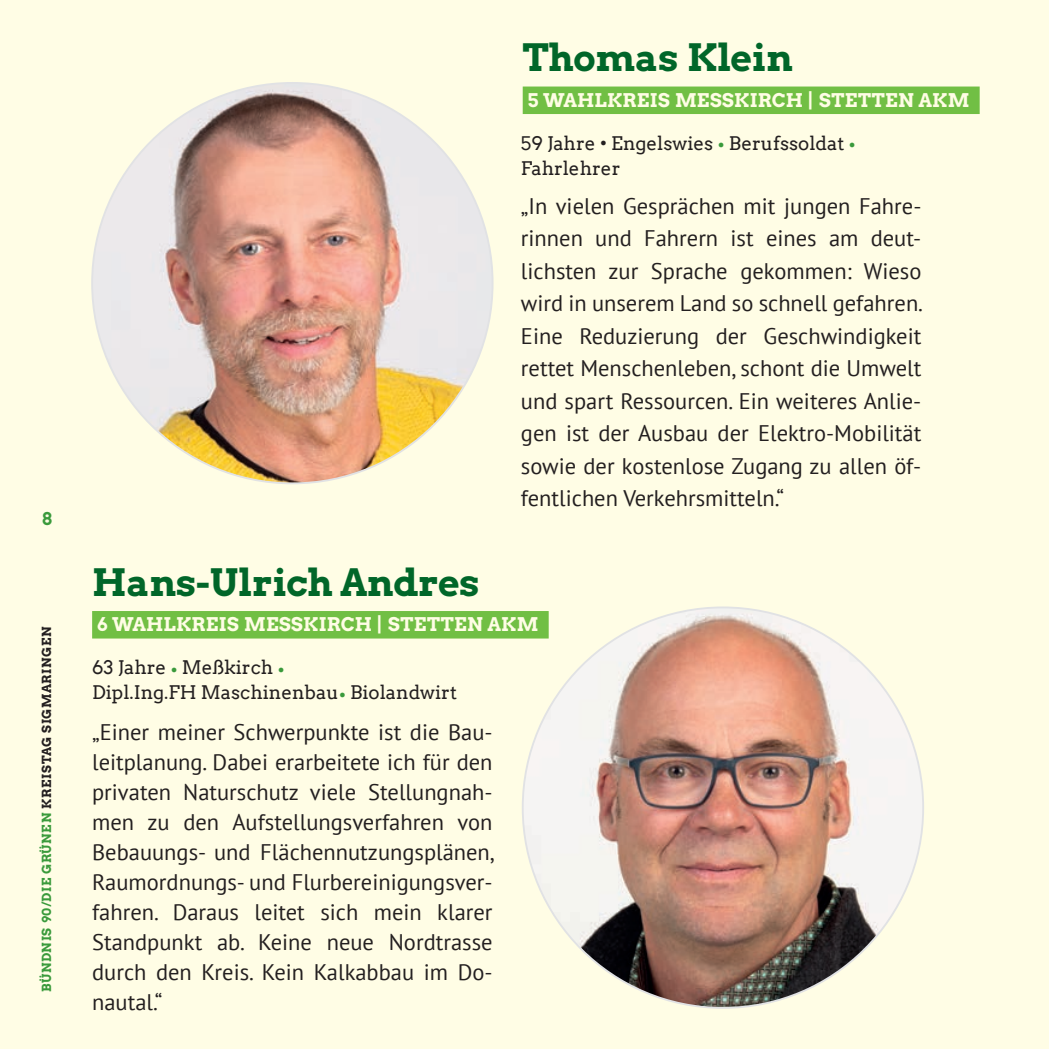
<style>
.page{position:relative;width:1049px;height:1049px;background:#fffde5}
.page>*{position:absolute;margin:0;border:0;box-sizing:border-box;transform-origin:0 0}
.t1{font:37.5px "Arvo Gruen";letter-spacing:-.005em;color:#016629}
.t2{font:22.5px/32.5px "PT Sans";color:#231f20;text-align:justify}
.t3{font:18.75px/25px "Arvo";color:#231f20}
.t4{font:18.75px "Arvo Gruen";letter-spacing:.02em;color:#fffde5}
.t5{font:17.5px "Arvo Gruen";color:#3a9a3b}
.t6{font:12.5px "Arvo Gruen";letter-spacing:.04em;color:#3a9a3b}
.s1{color:#231f20}
.s2{color:#3a9a3b}
</style>
<div class="page">
<div style="left:523px;top:87px;width:457px;height:27px;background:#71bf44"></div>
<img style="left:92px;top:83px;width:401px;height:400px;border-radius:200px">
<div style="left:92px;top:611px;width:457px;height:27px;background:#71bf44"></div>
<img style="left:523px;top:607px;width:400px;height:401px;border-radius:200px">
<p class="t5" style="left:42px;top:506px;width:12px">8</p>
<p class="t6" style="left:38px;top:992px;width:367px;rotate:-90deg">BÜNDNIS 90/DIE GRÜNEN <span class="s1">KREISTAG SIGMARINGEN</span></p>
<h1 class="t1" style="left:523px;top:31px;width:272px">Thomas Klein</h1>
<p class="t4" style="left:528px;top:87px;width:443px">5 WAHLKREIS MESSKIRCH | STETTEN AKM</p>
<p class="t3" style="left:521px;top:130px;width:336px">59 Jahre • Engelswies <span class="s2">•</span> Berufssoldat <span class="s2">•<br></span>Fahrlehrer</p>
<p class="t2" style="left:521px;top:189px;width:404px">„In vielen Gesprächen mit jungen Fahre&shy;rinnen und Fahrern ist eines am deut&shy;lichsten zur Sprache gekommen: Wieso wird in unserem Land so schnell gefahren.<br>Eine Reduzierung der Geschwindigkeit rettet Menschenleben, schont die Umwelt und spart Ressourcen. Ein weiteres Anlie&shy;gen ist der Ausbau der Elektro-Mobilität sowie der kostenlose Zugang zu allen öf&shy;fentlichen Verkehrsmitteln.“</p>
<h1 class="t1" style="left:92px;top:556px;width:389px">Hans-Ulrich Andres</h1>
<p class="t4" style="left:97px;top:611px;width:443px">6 WAHLKREIS MESSKIRCH | STETTEN AKM</p>
<p class="t3" style="left:92px;top:655px;width:366px">63 Jahre <span class="s2">•</span> Meßkirch <span class="s2">•<br></span>Dipl.Ing.FH Maschinenbau<span class="s2">•</span> Biolandwirt</p>
<p class="t2" style="left:92px;top:716px;width:404px;line-height:30px">„Einer meiner Schwerpunkte ist die Bau&shy;leitplanung. Dabei erarbeitete ich für den privaten Naturschutz viele Stellungnah&shy;men zu den Aufstellungsverfahren von Bebauungs- und Flächennutzungsplänen, Raumordnungs- und Flurbereinigungsver&shy;fahren. Daraus leitet sich mein klarer Standpunkt ab. Keine neue Nordtrasse durch den Kreis. Kein Kalkabbau im Do&shy;nautal.“</p>
</div>
